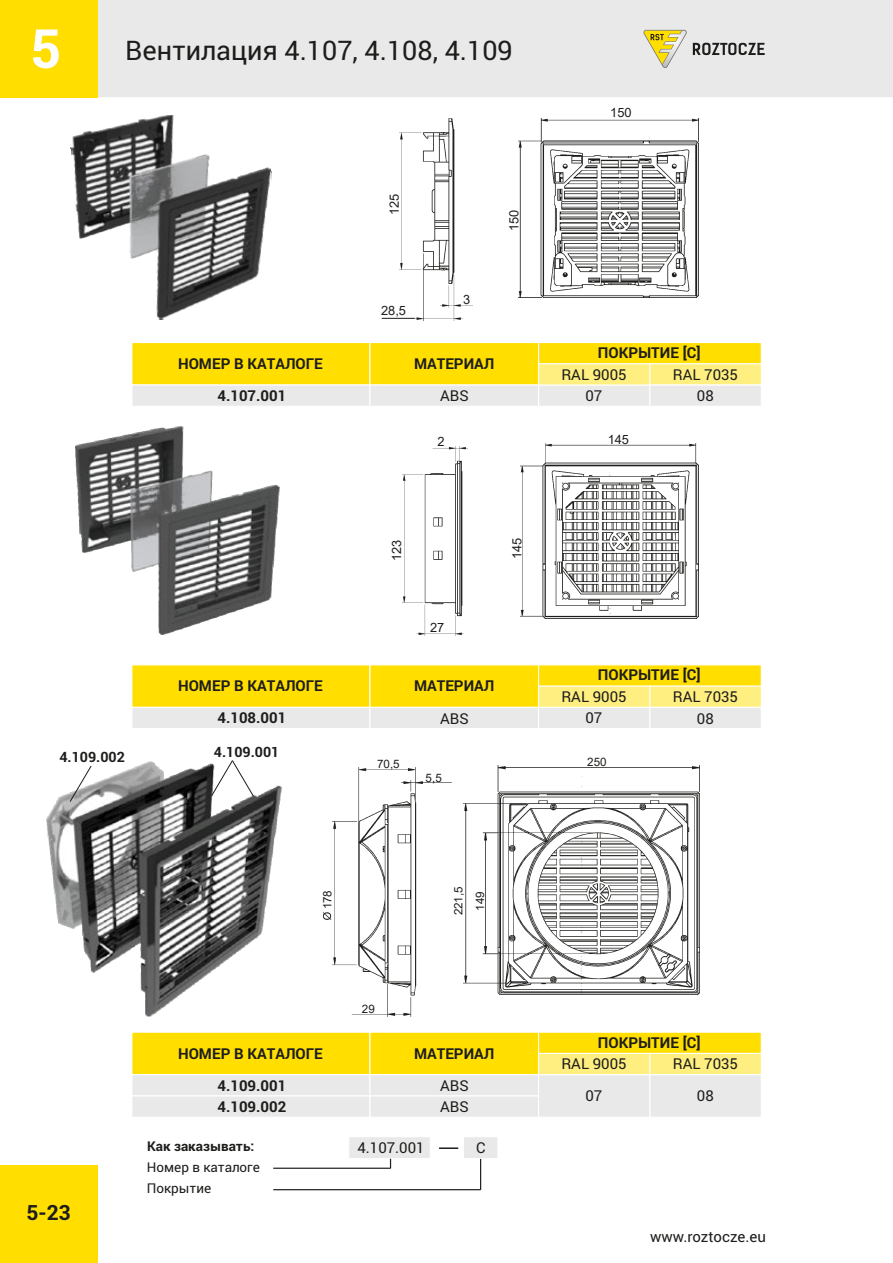
<style>
.page{position:relative;width:893px;height:1263px;background:#fff}
.page>*{position:absolute;margin:0;border:0;box-sizing:border-box;transform-origin:0 0}
.t1{font:700 54px "Roboto";color:#fff}
.t2{font:27px "Roboto";color:#1d1d1b}
.t3{font:700 21px "Roboto";color:#1d1d1b}
.t4{font:700 15px/32px "Roboto";color:#1d1d1b;text-align:center}
.t5{font:15px "Roboto";color:#1d1d1b}
.t6{font:700 14.25px "Roboto";color:#1d1d1b}
.t7{font:13.5px/21.3px "Roboto";color:#1d1d1b}
.t8{font:700 13.5px "Roboto";color:#1d1d1b}
.t9{font:12.9px "Arial";color:#1d1d1b}
.t10{font:12.75px "Arial";color:#1d1d1b}
.t11{font:11.7px "Arial";color:#1d1d1b}
</style>
<div class="page">
<div style="left:98px;top:0;width:795px;height:97px;background:#e9e9e9"></div>
<svg style="left:643px;top:30px;width:44px;height:38px;background:#ded594"></svg>
<svg style="left:693px;top:43px;width:72px;height:12px"></svg>
<div style="left:0;top:1165px;width:98px;height:98px;background:#ffde00"></div>
<div style="left:0;top:0;width:98px;height:98px;background:#ffde00"></div>
<div style="left:131px;top:664px;width:239px;height:44px;background:#ffde00;border:1px solid #fff"></div>
<div style="left:131px;top:707px;width:239px;height:22px;background:#e9e9e9;border:1px solid #fff"></div>
<div style="left:369px;top:664px;width:170px;height:44px;background:#ffde00;border:1px solid #fff"></div>
<div style="left:369px;top:707px;width:170px;height:22px;background:#e9e9e9;border:1px solid #fff"></div>
<div style="left:538px;top:342px;width:224px;height:22px;background:#ffde00;border:1px solid #fff"></div>
<div style="left:131px;top:342px;width:239px;height:44px;background:#ffde00;border:1px solid #fff"></div>
<div style="left:538px;top:384px;width:112px;height:23px;background:#e9e9e9;border:1px solid #fff"></div>
<div style="left:131px;top:384px;width:239px;height:23px;background:#e9e9e9;border:1px solid #fff"></div>
<div style="left:369px;top:342px;width:170px;height:44px;background:#ffde00;border:1px solid #fff"></div>
<div style="left:369px;top:384px;width:170px;height:23px;background:#e9e9e9;border:1px solid #fff"></div>
<div style="left:131px;top:1031px;width:239px;height:44px;background:#ffde00;border:1px solid #fff"></div>
<div style="left:131px;top:1074px;width:239px;height:22px;background:#e9e9e9;border:1px solid #fff"></div>
<div style="left:369px;top:1031px;width:170px;height:44px;background:#ffde00;border:1px solid #fff"></div>
<div style="left:369px;top:1074px;width:170px;height:22px;background:#e9e9e9;border:1px solid #fff"></div>
<div style="left:131px;top:1095px;width:239px;height:23px;background:#e9e9e9;border:1px solid #fff"></div>
<div style="left:369px;top:1095px;width:170px;height:23px;background:#e9e9e9;border:1px solid #fff"></div>
<div style="left:538px;top:363px;width:112px;height:23px;background:#ffee80;border:1px solid #fff"></div>
<div style="left:649px;top:363px;width:113px;height:23px;background:#ffee80;border:1px solid #fff"></div>
<div style="left:649px;top:384px;width:113px;height:23px;background:#e9e9e9;border:1px solid #fff"></div>
<div style="left:538px;top:664px;width:224px;height:23px;background:#ffde00;border:1px solid #fff"></div>
<div style="left:538px;top:707px;width:112px;height:22px;background:#e9e9e9;border:1px solid #fff"></div>
<div style="left:538px;top:685px;width:112px;height:23px;background:#ffee80;border:1px solid #fff"></div>
<div style="left:649px;top:685px;width:113px;height:23px;background:#ffee80;border:1px solid #fff"></div>
<div style="left:649px;top:707px;width:113px;height:22px;background:#e9e9e9;border:1px solid #fff"></div>
<div style="left:538px;top:1031px;width:224px;height:23px;background:#ffde00;border:1px solid #fff"></div>
<div style="left:538px;top:1074px;width:112px;height:44px;background:#e9e9e9;border:1px solid #fff"></div>
<div style="left:538px;top:1053px;width:112px;height:22px;background:#ffee80;border:1px solid #fff"></div>
<div style="left:649px;top:1053px;width:113px;height:22px;background:#ffee80;border:1px solid #fff"></div>
<div style="left:649px;top:1074px;width:113px;height:44px;background:#e9e9e9;border:1px solid #fff"></div>
<img style="left:47px;top:762px;width:235px;height:255px">
<svg style="left:323px;top:912px;width:8px;height:8px"></svg>
<img style="left:463px;top:766px;width:237px;height:228px">
<img style="left:332px;top:768px;width:120px;height:249px">
<svg style="left:69px;top:765px;width:23px;height:38px"></svg>
<svg style="left:210px;top:760px;width:45px;height:37px"></svg>
<img style="left:75px;top:426px;width:205px;height:208px">
<img style="left:403px;top:447px;width:64px;height:189px">
<img style="left:521px;top:444px;width:178px;height:175px">
<img style="left:70px;top:115px;width:202px;height:204px">
<img style="left:399px;top:118px;width:73px;height:203px">
<hr style="left:382px;top:318px;width:33px;height:1px;background:#1d1d1b">
<img style="left:519px;top:118px;width:180px;height:180px">
<div style="left:348px;top:1136px;width:83px;height:23px;background:#e9e9e9;border:1px solid #fff"></div>
<div style="left:463px;top:1136px;width:35px;height:23px;background:#e9e9e9;border:1px solid #fff"></div>
<svg style="left:439px;top:1147px;width:19px;height:2px"></svg>
<hr style="left:273px;top:1167px;width:118px;height:2px;background:#1d1d1b">
<hr style="left:480px;top:1159px;width:1px;height:31px;background:#1d1d1b">
<hr style="left:273px;top:1189px;width:208px;height:1px;background:#1d1d1b">
<h1 class="t1" style="left:30px;top:11px;width:32px">5</h1>
<h2 class="t2" style="left:125px;top:32px;width:389px">Вентилация 4.107, 4.108, 4.109</h2>
<p class="t4" style="left:178px;top:347px;width:146px">НОМЕР В КАТАЛОГЕ<br>4.107.001</p>
<p class="t4" style="left:178px;top:670px;width:146px">НОМЕР В КАТАЛОГЕ<br>4.108.001</p>
<p class="t9" style="left:385px;top:215px;width:23px;rotate:-90deg">125</p>
<p class="t9" style="left:505px;top:231px;width:23px;rotate:-90deg">150</p>
<p class="t9" style="left:381px;top:302px;width:26px">28,5</p>
<p class="t9" style="left:463px;top:290px;width:9px">3</p>
<p class="t4" style="left:414px;top:347px;width:82px">МАТЕРИАЛ</p>
<p class="t5" style="left:440px;top:386px;width:30px">ABS</p>
<p class="t10" style="left:438px;top:433px;width:9px">2</p>
<p class="t10" style="left:388px;top:561px;width:23px;rotate:-90deg">123</p>
<p class="t10" style="left:508px;top:559px;width:23px;rotate:-90deg">145</p>
<p class="t10" style="left:430px;top:619px;width:16px">27</p>
<p class="t4" style="left:414px;top:670px;width:82px">МАТЕРИАЛ</p>
<p class="t5" style="left:440px;top:708px;width:30px">ABS</p>
<p class="t6" style="left:59px;top:747px;width:67px">4.109.002</p>
<p class="t6" style="left:214px;top:742px;width:67px">4.109.001</p>
<p class="t11" style="left:377px;top:756px;width:24px">70,5</p>
<p class="t11" style="left:426px;top:770px;width:18px">5,5</p>
<p class="t9" style="left:610px;top:103px;width:23px">150</p>
<p class="t4" style="left:598px;top:336px;width:104px">ПОКРЫТИЕ [C]</p>
<p class="t5" style="left:561px;top:364px;width:67px">RAL 9005</p>
<p class="t5" style="left:673px;top:364px;width:67px">RAL 7035</p>
<p class="t5" style="left:585px;top:385px;width:18px">07</p>
<p class="t5" style="left:697px;top:386px;width:18px">08</p>
<p class="t10" style="left:608px;top:431px;width:23px">145</p>
<p class="t4" style="left:598px;top:658px;width:104px">ПОКРЫТИЕ [C]</p>
<p class="t5" style="left:561px;top:686px;width:67px">RAL 9005</p>
<p class="t5" style="left:673px;top:686px;width:67px">RAL 7035</p>
<p class="t5" style="left:585px;top:708px;width:18px">07</p>
<p class="t5" style="left:697px;top:708px;width:18px">08</p>
<p class="t11" style="left:587px;top:754px;width:21px">250</p>
<h3 class="t3" style="left:27px;top:1198px;width:46px">5-23</h3>
<p class="t11" style="left:319px;top:909px;width:21px;rotate:-90deg">178</p>
<p class="t4" style="left:178px;top:1037px;width:146px">НОМЕР В КАТАЛОГЕ<br>4.109.001</p>
<p class="t11" style="left:362px;top:1001px;width:14px">29</p>
<p class="t11" style="left:450px;top:915px;width:31px;rotate:-90deg">221,5</p>
<p class="t11" style="left:472px;top:911px;width:21px;rotate:-90deg">149</p>
<p class="t4" style="left:414px;top:1037px;width:82px">МАТЕРИАЛ</p>
<p class="t5" style="left:440px;top:1075px;width:30px">ABS</p>
<p class="t4" style="left:217px;top:1090px;width:70px">4.109.002</p>
<p class="t5" style="left:440px;top:1096px;width:30px">ABS</p>
<p class="t8" style="left:147px;top:1137px;width:109px">Как заказывать:</p>
<p class="t7" style="left:147px;top:1156px;width:115px">Номер в каталоге<br>Покрытие</p>
<p class="t5" style="left:357px;top:1137px;width:69px">4.107.001</p>
<p class="t5" style="left:476px;top:1137px;width:11px">C</p>
<p class="t4" style="left:598px;top:1026px;width:104px">ПОКРЫТИЕ [C]</p>
<p class="t5" style="left:561px;top:1053px;width:67px">RAL 9005</p>
<p class="t5" style="left:673px;top:1053px;width:67px">RAL 7035</p>
<p class="t5" style="left:585px;top:1085px;width:18px">07</p>
<p class="t5" style="left:697px;top:1085px;width:18px">08</p>
<p class="t5" style="left:650px;top:1226px;width:117px">www.roztocze.eu</p>
</div>
